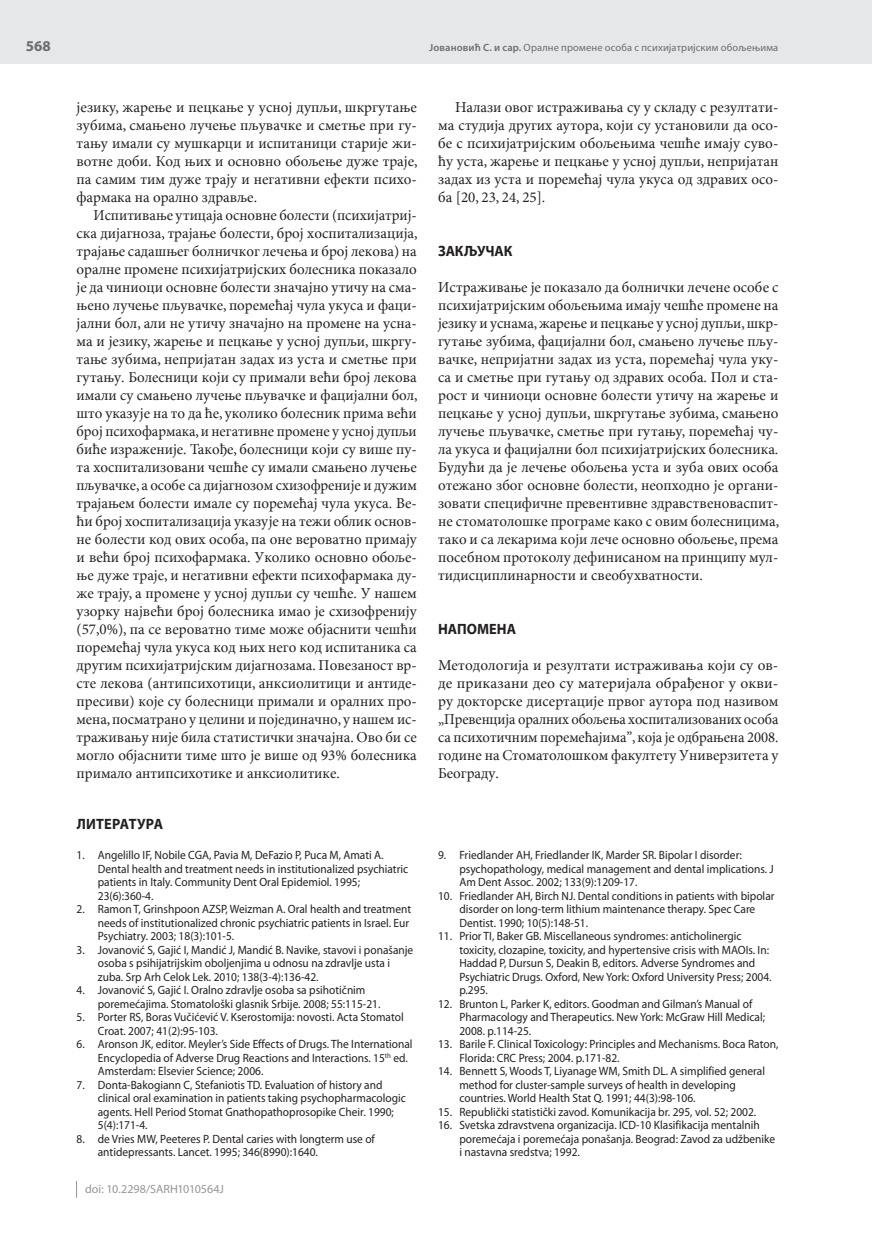
<style>
.page{position:relative;width:872px;height:1234px;background:#fff}
.page>*{position:absolute;margin:0;border:0;box-sizing:border-box;transform-origin:0 0}
.t1{font:15px/18px "Minion Pro Cyrilic";color:#231f20;text-align:justify}
.t2{font:700 15px "Myriad Pro Cyrilic";letter-spacing:-.005em;color:#231f20;scale:.95 1}
.t3{font:700 15px "Myriad Pro";letter-spacing:.015em;color:#231f20;scale:.95 1}
.t4{font:700 15px "Myriad Pro";color:#6c6d70}
.t5{font:12px/13.5px "Myriad Pro";color:#231f20;scale:.95 1}
.t6{font:12px "Myriad Pro";color:#939598}
.t7{font:10.5px "Myriad Pro";letter-spacing:.015em;color:#6c6d70}
.s1{font-weight:600}
</style>
<div class="page">
<div style="left:0;top:0;width:872px;height:64px;background:#e6e7e9"></div>
<svg style="left:76px;top:1180px;width:1px;height:17px"></svg>
<p class="t4" style="left:26px;top:36px;width:27px">568</p>
<p class="t7" style="left:429px;top:41px;width:351px"><span class="s1">Јовановић С. и сар.</span> Оралне промене особа с психијатријским обољењима</p>
<p class="t1" style="left:77px;top:98px;width:342px">je-zi-ku, ža-re-we i pec-ka-we u usnoj du-pqi, škr-gu-ta-we zu-bi-ma, sma-we-no lu-če-we pqu-vač-ke i smet-we pri gu&shy;ta-wu ima-li su mu-škar-ci i is-pi-ta-ni-ci sta-ri-je ži&shy;vot-ne do-bi. Kod wih i osnov-no obo-qe-we du-že tra-je, pa sa-mim tim du-že tra-ju i ne-ga-tiv-ni efek-ti psi-ho&shy;far-ma-ka na oral-no zdra-vqe.</p>
<p class="t1" style="left:76px;top:206px;width:343px;text-indent:17px">Is-pi-ti-va-we uti-ca-ja osnov-ne bo-le-sti (psi-hi-ja-trij&shy;ska di-jag-no-za, tra-ja-we bo-le-sti, broj ho-spi-ta-li-za-ci-ja, tra-ja-we sa-da-šweg bol-nič-kog le-če-wa i broj le-ko-va) na oral-ne pro-me-ne psi-hi-ja-trij-skih bo-le-sni-ka po-ka-za-lo je da či-ni-o-ci osnov-ne bo-le-sti zna-čaj-no uti-ču na sma&shy;we-no lu-če-we pqu-vač-ke, po-re-me-ćaj ču-la uku-sa i fa-ci&shy;jal-ni bol, ali ne uti-ču zna-čaj-no na pro-me-ne na usna&shy;ma i je-zi-ku, ža-re-we i pec-ka-we u usnoj du-pqi, škr-gu&shy;ta-we zu-bi-ma, ne-pri-ja-tan za-dah iz usta i smet-we pri gu-ta-wu. Bo-le-sni-ci ko-ji su pri-ma-li ve-ći broj le-ko-va ima-li su sma-we-no lu-če-we pqu-vač-ke i fa-ci-jal-ni bol, što uka-zu-je na to da će, uko-li-ko bo-le-snik pri-ma ve-ći broj psi-ho-far-ma-ka,i ne-ga-tiv-ne pro-me-ne u usnoj du-pqi bi-će iz-ra-že-ni-je. Ta-ko-đe, bo-le-sni-ci ko-ji su vi-še pu&shy;ta ho-spi-ta-li-zo-va-ni če-šće su ima-li sma-we-no lu-če-we pqu-vač-ke, a oso-be sa di-jag-no-zom shi-zo-fre-ni-je i du-žim tra-ja-wem bo-le-sti ima-le su po-re-me-ćaj ču-la uku-sa. Ve&shy;ći broj hospitalizacija uka-zu-je na te-ži ob-lik osnov&shy;ne bo-le-sti kod ovih oso-ba, pa one ve-ro-vat-no pri-ma-ju i ve-ći broj psi-ho-far-ma-ka. Uko-li-ko osnov-no obo-qe&shy;we du-že tra-je, i ne-ga-tiv-ni efek-ti psi-ho-far-ma-ka du&shy;že tra-ju, a pro-me-ne u usnoj du-pqi su če-šće. U na-šem uzor-ku naj-ve-ći broj bo-le-sni-ka imao je shi-zo-fre-ni-ju (57,0%), pa se ve-ro-vat-no ti-me mo-že ob-ja-sni-ti če-šći po-re-me-ćaj ču-la uku-sa kod wih ne-go kod is-pi-ta-ni-ka sa dru-gim psi-hi-ja-trij-skim di-jag-no-za-ma. Po-ve-za-nost vr&shy;ste le-ko-va (an-tip-si-ho-ti-ci, ank-si-o-li-ti-ci i an-ti-de&shy;pre-si-vi) ko-je su bo-le-sni-ci pri-ma-li i oral-nih pro&shy;me-na,po-sma-tra-no u ce-li-ni i po-je-di-nač-no, u na-šem is&shy;tra-ži-va-wu ni-je bi-la sta-ti-stič-ki zna-čaj-na. Ovo bi se mo-glo ob-ja-sni-ti ti-me što je vi-še od 93% bo-le-sni-ka pri-ma-lo an-tip-si-ho-ti-ke i ank-si-o-li-ti-ke.</p>
<p class="t3" style="left:77px;top:813px;width:93px">ЛИТЕРАТУРА</p>
<p class="t5" style="left:98px;top:848px;width:328px;text-indent:-21px">1. Angelillo IF, Nobile CGA, Pavia M, DeFazio P, Puca M, Amati A.<br>Dental health and treatment needs in institutionalized psychiatric patients in Italy. Community Dent Oral Epidemiol. 1995; 23(6):360-4.</p>
<p class="t5" style="left:98px;top:902px;width:331px;text-indent:-21px">2. Ramon T, Grinshpoon AZSP, Weizman A. Oral health and treatment needs of institutionalized chronic psychiatric patients in Israel. Eur<br>Psychiatry. 2003; 18(3):101-5.</p>
<p class="t5" style="left:98px;top:942px;width:333px;text-indent:-21px">3. Jovanović S, Gajić I, Mandić J, Mandić B. Navike, stavovi i ponašanje osoba s psihijatrijskim oboljenjima u odnosu na zdravlje usta i zuba. Srp Arh Celok Lek. 2010; 138(3-4):136-42.</p>
<p class="t5" style="left:98px;top:983px;width:299px;text-indent:-21px">4. Jovanović S, Gajić I. Oralno zdravlje osoba sa psihotičnim poremećajima. Stomatološki glasnik Srbije. 2008; 55:115-21.</p>
<p class="t5" style="left:98px;top:1010px;width:323px;text-indent:-21px">5. Porter RS, Boras Vučićević V. Kserostomija: novosti. Acta Stomatol<br>Croat. 2007; 41(2):95-103.</p>
<p class="t5" style="left:98px;top:1037px;width:333px;text-indent:-21px">6. Aronson JK, editor. Meyler’s Side Effects of Drugs. The International<br>Encyclopedia of Adverse Drug Reactions and Interactions. 15<sup>th</sup> ed.<br>Amsterdam: Elsevier Science; 2006.</p>
<p class="t5" style="left:98px;top:1077px;width:326px;text-indent:-21px">7. Donta-Bakogiann C, Stefaniotis TD. Evaluation of history and clinical oral examination in patients taking psychopharmacologic agents. Hell Period Stomat Gnathopathoprosopike Cheir. 1990; 5(4):171-4.</p>
<p class="t5" style="left:98px;top:1131px;width:293px;text-indent:-21px">8. de Vries MW, Peeteres P. Dental caries with longterm use of antidepressants. Lancet. 1995; 346(8990):1640.</p>
<p class="t6" style="left:85px;top:1181px;width:140px">doi: 10.2298/SARH1010564J</p>
<p class="t1" style="left:438px;top:98px;width:342px;text-indent:17px">Na-la-zi ovog is-tra-ži-va-wa su u skla-du s re-zul-ta-ti&shy;ma stu-di-ja dru-gih auto-ra, ko-ji su usta-no-vi-li da oso&shy;be s psi-hi-ja-trij-skim obo-qe-wi-ma če-šće ima-ju su-vo&shy;ću usta, ža-re-we i pec-ka-we u usnoj du-pqi, ne-pri-ja-tan za-dah iz usta i po-re-me-ćaj ču-la uku-sa od zdra-vih oso&shy;ba [20, 23, 24, 25].</p>
<p class="t2" style="left:438px;top:242px;width:80px">ZAKQUČAK</p>
<p class="t1" style="left:438px;top:278px;width:342px">Is-tra-ži-va-we je po-ka-za-lo da bol-nič-ki le-če-ne oso-be s psi-hi-ja-trij-skim obo-qe-wi-ma ima-ju če-šće pro-me-ne na je-zi-ku i usna-ma,ža-re-we i pec-ka-we u usnoj du-pqi,škr&shy;gu-ta-we zu-bi-ma, fa-ci-jal-ni bol, sma-we-no lu-če-we pqu&shy;vač-ke, ne-pri-jat-ni za-dah iz usta, po-re-me-ćaj ču-la uku&shy;sa i smet-we pri gu-ta-wu od zdra-vih oso-ba. Pol i sta&shy;rost i či-ni-o-ci osnov-ne bo-le-sti uti-ču na ža-re-we i pec-ka-we u usnoj du-pqi, škr-gu-ta-we zu-bi-ma, sma-we-no lu-če-we pqu-vač-ke, smet-we pri gu-ta-wu, po-re-me-ćaj ču&shy;la uku-sa i fa-ci-jal-ni bol psi-hi-ja-trij-skih bo-le-sni-ka.<br>Bu-du-ći da je le-če-we obo-qe-wa usta i zu-ba ovih oso-ba ote-ža-no zbog osnov-ne bo-le-sti, neo-p-hod-no je or-ga-ni&shy;zo-va-ti spe-ci-fič-ne pre-ven-tiv-ne zdrav-stve-no-va-spit&shy;ne sto-ma-to-lo-ške pro-gra-me ka-ko s ovim bo-le-sni-ci-ma, ta-ko i sa le-ka-ri-ma ko-ji le-če osnov-no obo-qe-we, pre-ma po-seb-nom pro-to-ko-lu de-fi-ni-sa-nom na prin-ci-pu mul&shy;ti-di-sci-pli-nar-no-sti i sve-o-bu-hvat-no-sti.</p>
<p class="t2" style="left:438px;top:620px;width:83px">NAPOMENA</p>
<p class="t1" style="left:438px;top:656px;width:342px">Me-to-do-lo-gi-ja i re-zul-ta-ti is-tra-ži-va-wa ko-ji su ov&shy;de pri-ka-zani deo su ma-te-ri-ja-la ob-ra-đe-nog u okvi&shy;ru dok-tor-ske disertacije pr-vog auto-ra pod nazivom „Prevencija oralnih oboqewa hospitalizovanih osoba sa psihotičnim poremećajima”,koja je odbrawena 2008. godine na Stomatološkom fakultetu Univerziteta u Beogradu.</p>
<p class="t5" style="left:459px;top:848px;width:332px;text-indent:-21px">9. Friedlander AH, Friedlander IK, Marder SR. Bipolar I disorder: psychopathology, medical management and dental implications. J<br>Am Dent Assoc. 2002; 133(9):1209-17.</p>
<p class="t5" style="left:459px;top:888px;width:333px;text-indent:-21px">10. Friedlander AH, Birch NJ. Dental conditions in patients with bipolar disorder on long-term lithium maintenance therapy. Spec Care<br>Dentist. 1990; 10(5):148-51.</p>
<p class="t5" style="left:459px;top:929px;width:330px;text-indent:-21px">11. Prior TI, Baker GB. Miscellaneous syndromes: anticholinergic toxicity, clozapine, toxicity, and hypertensive crisis with MAOIs. In:<br>Haddad P, Dursun S, Deakin B, editors. Adverse Syndromes and Psychiatric Drugs. Oxford, New York: Oxford University Press; 2004. p.295.</p>
<p class="t5" style="left:459px;top:996px;width:323px;text-indent:-21px">12. Brunton L, Parker K, editors. Goodman and Gilman’s Manual of<br>Pharmacology and Therapeutics. New York: McGraw Hill Medical;<br>2008. p.114-25.</p>
<p class="t5" style="left:459px;top:1037px;width:337px;text-indent:-21px">13. Barile F. Clinical Toxicology: Principles and Mechanisms. Boca Raton,<br>Florida: CRC Press; 2004. p.171-82.</p>
<p class="t5" style="left:459px;top:1064px;width:323px;text-indent:-21px">14. Bennett S, Woods T, Liyanage WM, Smith DL. A simplified general method for cluster-sample surveys of health in developing countries. World Health Stat Q. 1991; 44(3):98-106.</p>
<p class="t5" style="left:438px;top:1104px;width:336px">15. Republički statistički zavod. Komunikacija br. 295, vol. 52; 2002.</p>
<p class="t5" style="left:459px;top:1118px;width:334px;text-indent:-21px">16. Svetska zdravstvena organizacija. ICD-10 Klasifikacija mentalnih poremećaja i poremećaja ponašanja. Beograd: Zavod za udžbenike i nastavna sredstva; 1992.</p>
</div>
